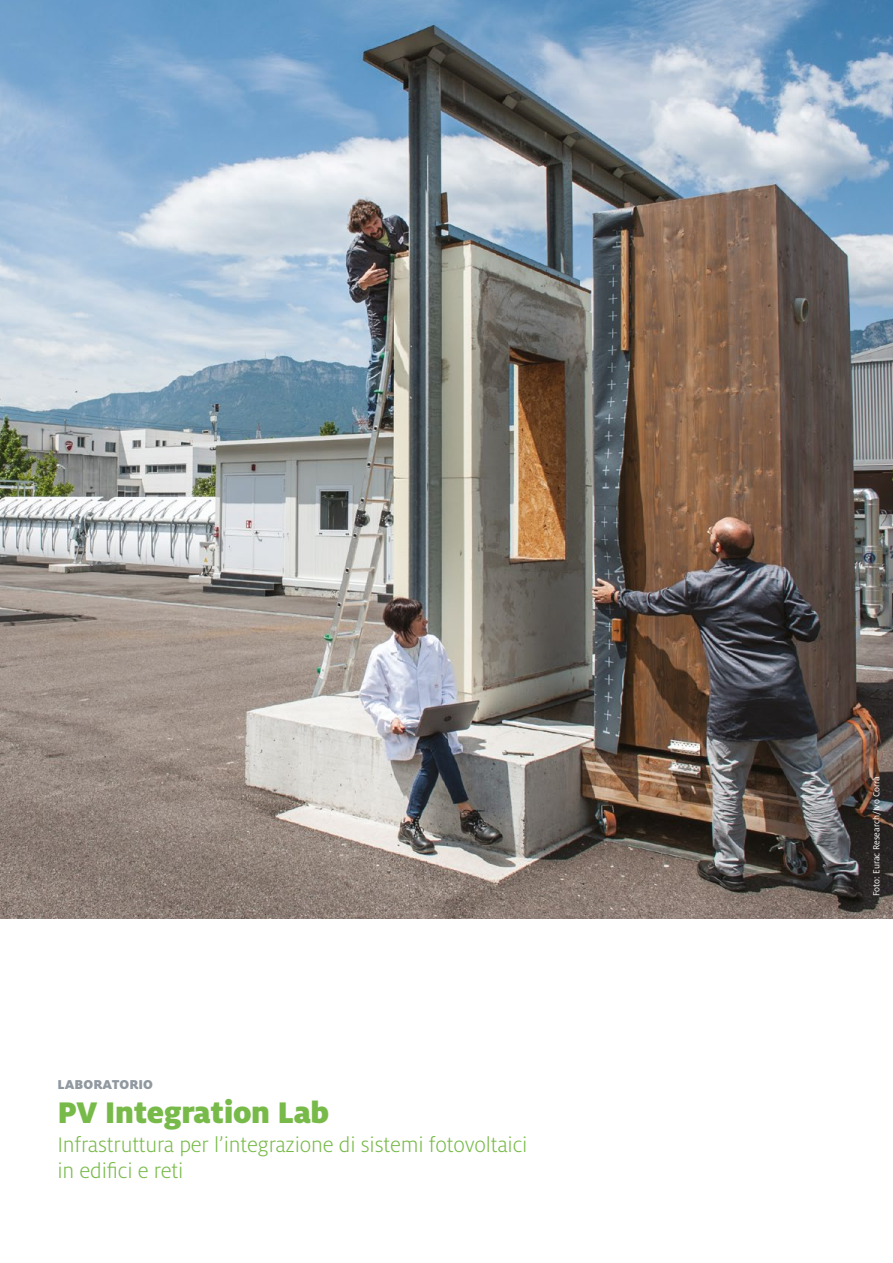
<style>
.page{position:relative;width:893px;height:1263px;background:#fff}
.page>*{position:absolute;margin:0;border:0;box-sizing:border-box;transform-origin:0 0}
.t1{font:900 33px "Milo Pro";letter-spacing:-.015em;color:#78ba49}
.t2{font:300 23.25px/25.5px "Milo Pro";letter-spacing:-.005em;color:#78ba49}
.t3{font:900 14.25px "Milo Pro";letter-spacing:.01em;color:#9098a0}
.t4{font:9.75px "Milo Pro";color:#fff}
</style>
<div class="page">
<img style="left:0;top:0;width:893px;height:918px">
<p class="t3" style="left:57px;top:1076px;width:97px">LABORATORIO</p>
<h1 class="t1" style="left:57px;top:1093px;width:273px">PV Integration Lab</h1>
<p class="t2" style="left:57px;top:1132px;width:472px">Infrastruttura per l’integrazione di sistemi fotovoltaici in edifici e reti</p>
<p class="t4" style="left:871px;top:896px;width:122px;rotate:-90deg">Foto: Eurac Research/Ivo Corrà</p>
</div>
